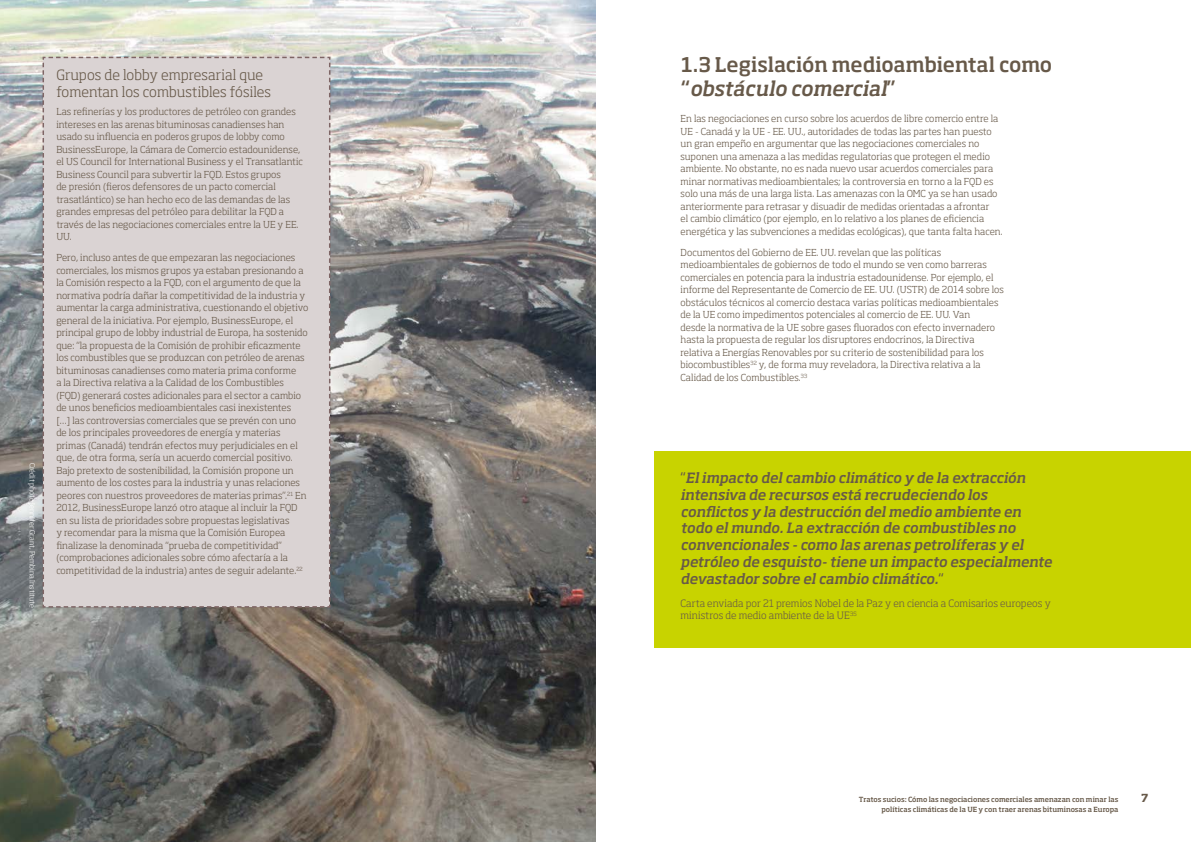
<style>
.page{position:relative;width:1191px;height:842px;background:#fff}
.page>*{position:absolute;margin:0;border:0;box-sizing:border-box;transform-origin:0 0}
.t1{font:500 20px/24px "Soho Std";letter-spacing:-.005em;color:#675949}
.t2{font:italic 500 14px/16.8px "Soho Std";letter-spacing:-.01em;color:#675949}
.t3{font:300 14px/16.8px "Soho Std";letter-spacing:.005em;color:#675949}
.t4{font:700 11px "Soho Std";color:#675949}
.t5{font:300 10px/12px "Soho Std";letter-spacing:.005em;color:#675949}
.t6{font:300 9.5px/12.5px "Soho Std";letter-spacing:.005em;color:#675949}
.t7{font:500 7px "Soho Std";letter-spacing:-.005em;color:#675949}
.t8{font:300 7px "Soho Std";color:#fff}
.s1{font-style:italic}
.s2{font-weight:400;font-style:normal}
</style>
<div class="page">
<img style="left:0;top:0;width:595px;height:842px">
<div style="left:42px;top:56px;width:289px;height:552px;background:#dad3d3"></div>
<div style="left:654px;top:451px;width:537px;height:197px;background:#c8d300"></div>
<h1 class="t1" style="left:681px;top:52px;width:373px">1.3 Legislación medioambiental como “<span class="s1">obstáculo comercial</span>”</h1>
<p class="t6" style="left:680px;top:112px;width:324px">En las negociaciones en curso sobre los acuerdos de libre comercio entre la UE - Canadá y la UE - EE. UU., autoridades de todas las partes han puesto un gran empeño en argumentar que las negociaciones comerciales no suponen una amenaza a las medidas regulatorias que protegen el medio ambiente. No obstante, no es nada nuevo usar acuerdos comerciales para minar normativas medioambientales; la controversia en torno a la FQD es solo una más de una larga lista. Las amenazas con la OMC ya se han usado anteriormente para retrasar y disuadir de medidas orientadas a afrontar<br>el cambio climático (por ejemplo, en lo relativo a los planes de eficiencia energética y las subvenciones a medidas ecológicas), que tanta falta hacen.</p>
<p class="t6" style="left:680px;top:246px;width:325px">Documentos del Gobierno de EE. UU. revelan que las políticas medioambientales de gobiernos de todo el mundo se ven como barreras comerciales en potencia para la industria estadounidense. Por ejemplo, el informe del Representante de Comercio de EE. UU. (USTR) de 2014 sobre los obstáculos técnicos al comercio destaca varias políticas medioambientales de la UE como impedimentos potenciales al comercio de EE. UU. Van<br>desde la normativa de la UE sobre gases fluorados con efecto invernadero hasta la propuesta de regular los disruptores endocrinos, la Directiva relativa a Energías Renovables por su criterio de sostenibilidad para los biocombustibles<sup>32</sup> y, de forma muy reveladora, la Directiva relativa a la Calidad de los Combustibles.<sup>33</sup></p>
<h2 class="t3" style="left:56px;top:67px;width:216px">Grupos de lobby empresarial que fomentan los combustibles fósiles</h2>
<p class="t6" style="left:56px;top:105px;width:248px">Las refinerías y los productores de petróleo con grandes intereses en las arenas bituminosas canadienses han usado su influencia en poderos grupos de lobby como BusinessEurope, la Cámara de Comercio estadounidense, el US Council for International Business y el Transatlantic Business Council para subvertir la FQD. Estos grupos<br>de presión (fieros defensores de un pacto comercial trasatlántico) se han hecho eco de las demandas de las grandes empresas del petróleo para debilitar la FQD a través de las negociaciones comerciales entre la UE y EE.<br>UU.</p>
<p class="t6" style="left:56px;top:251px;width:253px">Pero, incluso antes de que empezaran las negociaciones comerciales, los mismos grupos ya estaban presionando a la Comisión respecto a la FQD, con el argumento de que la normativa podría dañar la competitividad de la industria y aumentar la carga administrativa, cuestionando el objetivo general de la iniciativa. Por ejemplo, BusinessEurope, el principal grupo de lobby industrial de Europa, ha sostenido que: “la propuesta de la Comisión de prohibir eficazmente los combustibles que se produzcan con petróleo de arenas bituminosas canadienses como materia prima conforme<br>a la Directiva relativa a la Calidad de los Combustibles (FQD) generará costes adicionales para el sector a cambio de unos beneficios medioambientales casi inexistentes<br>[…] las controversias comerciales que se prevén con uno de los principales proveedores de energía y materias primas (Canadá) tendrán efectos muy perjudiciales en el que, de otra forma, sería un acuerdo comercial positivo.<br>Bajo pretexto de sostenibilidad, la Comisión propone un aumento de los costes para la industria y unas relaciones peores con nuestros proveedores de materias primas”.<sup>21</sup> En 2012, BusinessEurope lanzó otro ataque al incluir la FQD en su lista de prioridades sobre propuestas legislativas<br>y recomendar para la misma que la Comisión Europea finalizase la denominada “prueba de competitividad” (comprobaciones adicionales sobre cómo afectaría a la competitividad de la industria) antes de seguir adelante.<sup>22</sup></p>
<p class="t8" style="left:37px;top:463px;width:147px;rotate:90deg">Crédit photo Jennifer Grant, Pembina Institute</p>
<p class="t2" style="left:680px;top:469px;width:373px"><span class="s2">“</span>El impacto del cambio climático y de la extracción intensiva de recursos está recrudeciendo los conflictos y la destrucción del medio ambiente en todo el mundo. La extracción de combustibles no convencionales - como las arenas petrolíferas y el petróleo de esquisto- tiene un impacto especialmente devastador sobre el cambio climático.<span class="s2">“</span></p>
<p class="t5" style="left:680px;top:597px;width:372px">Carta enviada por 21 premios Nobel de la Paz y en ciencia a Comisarios europeos y ministros de medio ambiente de la UE<sup>35</sup></p>
<p class="t7" style="left:859px;top:795px;width:261px">Tratos sucios: Cómo las negociaciones comerciales amenazan con minar las</p>
<p class="t4" style="left:1141px;top:791px;width:9px">7</p>
<p class="t7" style="left:881px;top:805px;width:238px">políticas climáticas de la UE y con traer arenas bituminosas a Europa</p>
</div>
